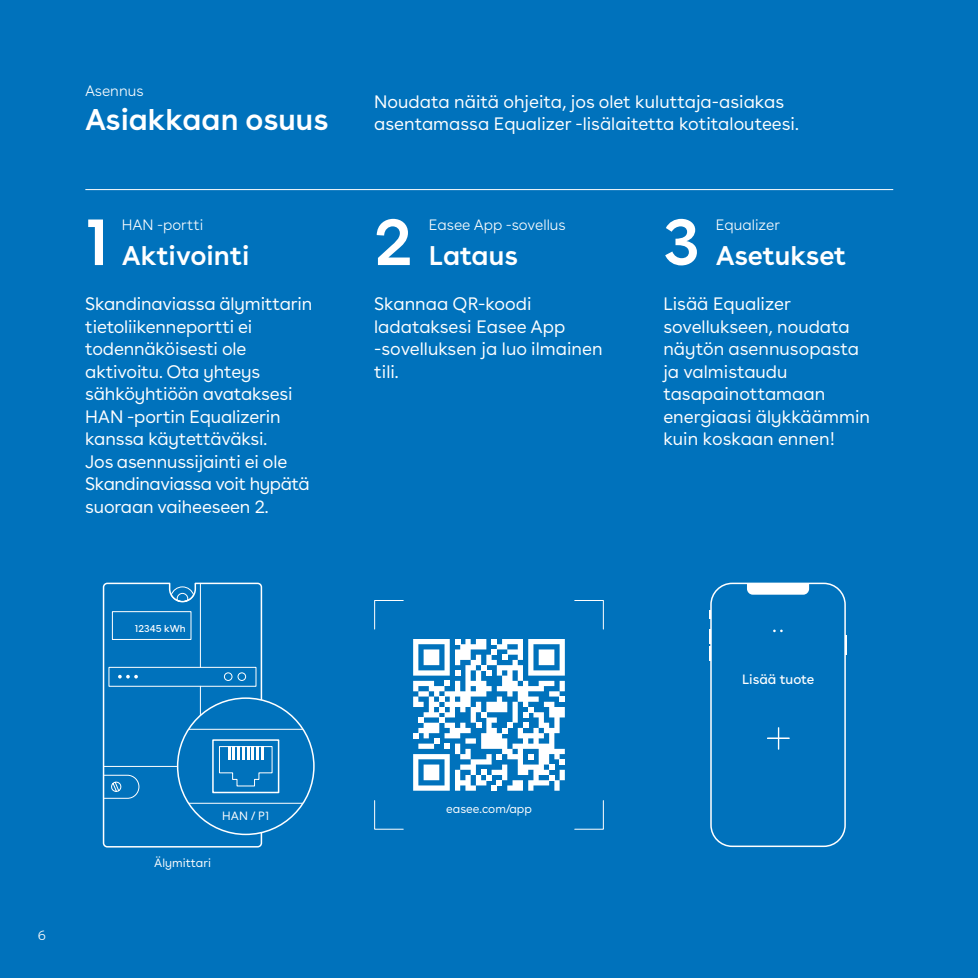
<style>
.page{position:relative;width:978px;height:978px;background:#0072bc}
.page>*{position:absolute;margin:0;border:0;box-sizing:border-box;transform-origin:0 0}
.t1{font:600 66px "Buenos Aires";color:#fff}
.t2{font:600 30px "Buenos Aires";color:#fff}
.t3{font:600 27px "Buenos Aires";color:#fff}
.t4{font:18px/22.5px "Buenos Aires";letter-spacing:-.01em;color:#fff}
.t5{font:300 15px "Buenos Aires";color:#fff}
.t6{font:13.5px "Buenos Aires";color:#fff}
.t7{font:300 13.5px "Buenos Aires";color:#fff}
.t8{font:12px "Buenos Aires";color:#fff}
.t9{font:9.9px "Buenos Aires";color:#fff}
</style>
<div class="page">
<div style="left:710px;top:583px;width:136px;height:264px;border:2px solid #fff;border-radius:21px"></div>
<svg style="left:747px;top:583px;width:62px;height:12px"></svg>
<svg style="left:709px;top:611px;width:2px;height:8px"></svg>
<svg style="left:845px;top:635px;width:2px;height:19px"></svg>
<svg style="left:709px;top:629px;width:2px;height:31px"></svg>
<svg style="left:773px;top:630px;width:10px;height:2px"></svg>
<svg style="left:767px;top:727px;width:23px;height:23px"></svg>
<hr style="left:85px;top:189px;width:808px;height:1px;background:#fff">
<svg style="left:374px;top:600px;width:30px;height:30px"></svg>
<svg style="left:574px;top:600px;width:30px;height:30px"></svg>
<svg style="left:574px;top:800px;width:30px;height:30px"></svg>
<svg style="left:374px;top:800px;width:30px;height:30px"></svg>
<svg style="left:413px;top:639px;width:152px;height:152px"></svg>
<svg style="left:102px;top:586px;width:161px;height:262px"></svg>
<div style="left:178px;top:698px;width:136px;height:136px;background:#0072bc;border-radius:50%"></div>
<hr style="left:185px;top:729px;width:122px;height:1px;background:#fff">
<hr style="left:185px;top:803px;width:122px;height:1px;background:#fff">
<div style="left:212px;top:739px;width:67px;height:54px;border:2px solid #fff"></div>
<svg style="left:103px;top:582px;width:170px;height:217px"></svg>
<p class="t5" style="left:85px;top:79px;width:60px">Asennus</p>
<h2 class="t2" style="left:85px;top:94px;width:245px">Asiakkaan osuus</h2>
<h1 class="t1" style="left:85px;top:187px;width:26px">1</h1>
<p class="t5" style="left:122px;top:213px;width:83px">HAN -portti</p>
<h3 class="t3" style="left:122px;top:233px;width:129px">Aktivointi</h3>
<p class="t4" style="left:374px;top:88px;width:426px">Noudata näitä ohjeita, jos olet kuluttaja-asiakas asentamassa Equalizer -lisälaitetta kotitalouteesi.</p>
<h1 class="t1" style="left:374px;top:187px;width:40px">2</h1>
<h1 class="t1" style="left:663px;top:187px;width:38px">3</h1>
<p class="t5" style="left:429px;top:213px;width:138px">Easee App -sovellus</p>
<p class="t5" style="left:716px;top:213px;width:66px">Equalizer</p>
<h3 class="t3" style="left:429px;top:233px;width:91px">Lataus</h3>
<h3 class="t3" style="left:716px;top:233px;width:132px">Asetukset</h3>
<p class="t4" style="left:85px;top:291px;width:229px">Skandinaviassa älymittarin tietoliikenneportti ei todennäköisesti ole aktivoitu. Ota yhteys sähköyhtiöön avataksesi<br>HAN -portin Equalizerin kanssa käytettäväksi.<br>Jos asennussijainti ei ole<br>Skandinaviassa voit hypätä suoraan vaiheeseen 2.</p>
<p class="t4" style="left:663px;top:291px;width:208px">Lisää Equalizer sovellukseen, noudata näytön asennusopasta ja valmistaudu tasapainottamaan energiaasi älykkäämmin kuin koskaan ennen!</p>
<p class="t4" style="left:374px;top:291px;width:230px">Skannaa QR-koodi ladataksesi Easee App -sovelluksen ja luo ilmainen tili.</p>
<p class="t9" style="left:135px;top:621px;width:53px">12345 kWh</p>
<p class="t6" style="left:742px;top:668px;width:74px">Lisää tuote</p>
<p class="t7" style="left:38px;top:925px;width:10px">6</p>
<p class="t8" style="left:222px;top:806px;width:48px">HAN / P1</p>
<p class="t8" style="left:154px;top:853px;width:58px">Älymittari</p>
<p class="t8" style="left:446px;top:799px;width:87px">easee.com/app</p>
</div>
